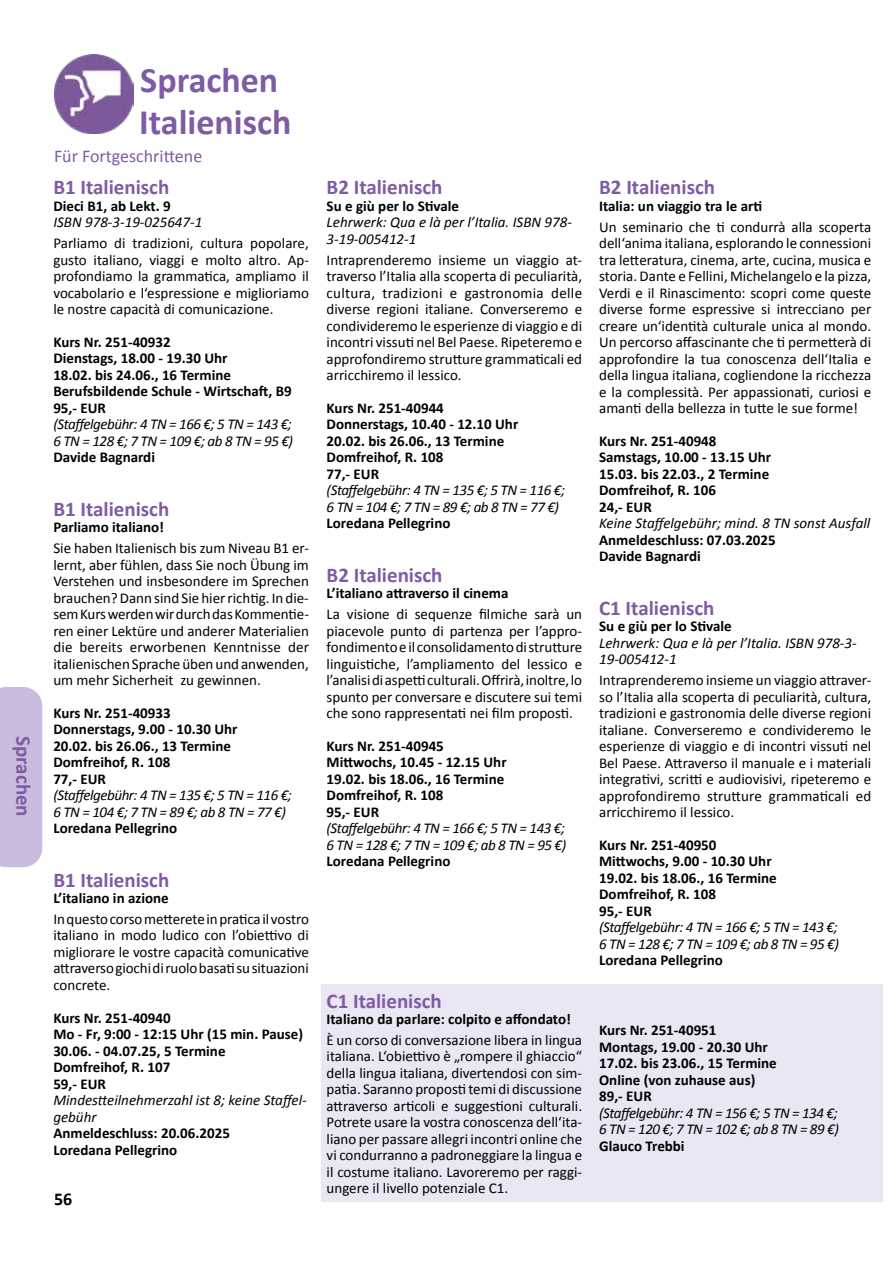
<style>
.page{position:relative;width:893px;height:1263px;background:#fff}
.page>*{position:absolute;margin:0;border:0;box-sizing:border-box;transform-origin:0 0}
.t1{font:700 36px "Calibri";color:#7e5ba3}
.t2{font:700 21px "Calibri";color:#7e5ba3}
.t3{font:18px "Calibri";color:#7e5ba3}
.t4{font:700 18px "Calibri";color:#000}
.t5{font:15px/16.5px "Calibri";color:#000;text-align:justify}
.t6{font:700 15px/16.5px "Calibri";color:#000}
.t7{font:italic 15px/16.5px "Calibri";letter-spacing:-.03em;color:#000}
.t8{font:italic 15px/16.5px "Calibri";color:#000}
</style>
<div class="page">
<img style="left:54px;top:54px;width:79px;height:79px">
<div style="left:0;top:687px;width:42px;height:180px;background:#c9bcde"></div>
<div style="left:319px;top:982px;width:565px;height:221px;background:#eae6f4;border:2px solid #fff"></div>
<h2 class="t2" style="left:37px;top:736px;width:82px;rotate:90deg">Sprachen</h2>
<h1 class="t1" style="left:140px;top:57px;width:139px">Sprachen</h1>
<h1 class="t1" style="left:139px;top:99px;width:154px">Italienisch</h1>
<p class="t3" style="left:54px;top:145px;width:150px">Für Fortgeschrittene</p>
<h2 class="t2" style="left:53px;top:174px;width:117px">B1 Italienisch</h2>
<p class="t6" style="left:53px;top:198px;width:119px">Dieci B1, ab Lekt. 9</p>
<p class="t8" style="left:53px;top:213px;width:151px">ISBN 978-3-19-025647-1</p>
<p class="t5" style="left:53px;top:235px;width:257px">Parliamo di tradizioni, cultura popolare, gusto italiano, viaggi e molto altro. Ap&shy;profondiamo la grammatica, ampliamo il vocabolario e l‘espressione e miglioriamo le nostre capacità di comunicazione.</p>
<p class="t6" style="left:53px;top:334px;width:240px">Kurs Nr. 251-40932<br>Dienstags, 18.00 - 19.30 Uhr<br>18.02. bis 24.06., 16 Termine<br>Berufsbildende Schule - Wirtschaft, B9<br>95,- EUR</p>
<p class="t7" style="left:53px;top:415px;width:241px">(Staffelgebühr: 4 TN = 166 €; 5 TN = 143 €;<br>6 TN = 128 €; 7 TN = 109 €; ab 8 TN = 95 €)</p>
<p class="t6" style="left:53px;top:449px;width:103px">Davide Bagnardi</p>
<h2 class="t2" style="left:53px;top:495px;width:117px">B1 Italienisch</h2>
<p class="t6" style="left:53px;top:519px;width:112px">Parliamo italiano!</p>
<p class="t5" style="left:53px;top:540px;width:257px">Sie haben Italienisch bis zum Niveau B1 er&shy;lernt, aber fühlen, dass Sie noch Übung im Verstehen und insbesondere im Sprechen brauchen? Dann sind Sie hier richtig. In die&shy;sem Kurs werden wir durch das Kommentie&shy;ren einer Lektüre und anderer Materialien die bereits erworbenen Kenntnisse der italienischen Sprache üben und anwenden, um mehr Sicherheit zu gewinnen.</p>
<p class="t6" style="left:53px;top:704px;width:186px">Kurs Nr. 251-40933<br>Donnerstags, 9.00 - 10.30 Uhr<br>20.02. bis 26.06., 13 Termine<br>Domfreihof, R. 108<br>77,- EUR</p>
<p class="t7" style="left:53px;top:786px;width:240px">(Staffelgebühr: 4 TN = 135 €; 5 TN = 116 €;<br>6 TN = 104 €; 7 TN = 89 €; ab 8 TN = 77 €)</p>
<p class="t6" style="left:53px;top:820px;width:125px">Loredana Pellegrino</p>
<h2 class="t2" style="left:53px;top:866px;width:117px">B1 Italienisch</h2>
<p class="t6" style="left:53px;top:890px;width:117px">L’italiano in azione</p>
<p class="t5" style="left:53px;top:911px;width:257px">In questo corso metterete in pratica il vostro italiano in modo ludico con l’obiettivo di migliorare le vostre capacità comunicative attraverso giochi di ruolo basati su situazioni concrete.</p>
<p class="t6" style="left:53px;top:1009px;width:251px">Kurs Nr. 251-40940<br>Mo - Fr, 9:00 - 12:15 Uhr (15 min. Pause)<br>30.06. - 04.07.25, 5 Termine<br>Domfreihof, R. 107<br>59,- EUR</p>
<p class="t8" style="left:53px;top:1091px;width:255px">Mindestteilnehmerzahl ist 8; keine Staffel&shy;gebühr</p>
<p class="t6" style="left:53px;top:1125px;width:178px">Anmeldeschluss: 20.06.2025<br>Loredana Pellegrino</p>
<p class="t4" style="left:54px;top:1188px;width:20px">56</p>
<h2 class="t2" style="left:327px;top:174px;width:117px">B2 Italienisch</h2>
<p class="t6" style="left:327px;top:198px;width:134px">Su e giù per lo Stivale</p>
<p class="t8" style="left:327px;top:213px;width:247px">Lehrwerk: Qua e là per l’Italia. ISBN 978-<br>3-19-005412-1</p>
<p class="t5" style="left:327px;top:251px;width:257px">Intraprenderemo insieme un viaggio at&shy;traverso l’Italia alla scoperta di peculiarità, cultura, tradizioni e gastronomia delle diverse regioni italiane. Converseremo e condivideremo le esperienze di viaggio e di incontri vissuti nel Bel Paese. Ripeteremo e approfondiremo strutture grammaticali ed arricchiremo il lessico.</p>
<p class="t6" style="left:327px;top:400px;width:193px">Kurs Nr. 251-40944<br>Donnerstags, 10.40 - 12.10 Uhr<br>20.02. bis 26.06., 13 Termine<br>Domfreihof, R. 108<br>77,- EUR</p>
<p class="t7" style="left:327px;top:481px;width:240px">(Staffelgebühr: 4 TN = 135 €; 5 TN = 116 €;<br>6 TN = 104 €; 7 TN = 89 €; ab 8 TN = 77 €)</p>
<p class="t6" style="left:327px;top:515px;width:125px">Loredana Pellegrino</p>
<h2 class="t2" style="left:327px;top:561px;width:117px">B2 Italienisch</h2>
<p class="t6" style="left:327px;top:585px;width:183px">L’italiano attraverso il cinema</p>
<p class="t5" style="left:327px;top:606px;width:257px">La visione di sequenze filmiche sarà un piacevole punto di partenza per l’appro&shy;fondimento e il consolidamento di strutture linguistiche, l’ampliamento del lessico e l’analisi di aspetti culturali. Offrirà, inoltre, lo spunto per conversare e discutere sui temi che sono rappresentati nei film proposti.</p>
<p class="t6" style="left:327px;top:737px;width:182px">Kurs Nr. 251-40945<br>Mittwochs, 10.45 - 12.15 Uhr<br>19.02. bis 18.06., 16 Termine<br>Domfreihof, R. 108<br>95,- EUR</p>
<p class="t7" style="left:327px;top:819px;width:241px">(Staffelgebühr: 4 TN = 166 €; 5 TN = 143 €;<br>6 TN = 128 €; 7 TN = 109 €; ab 8 TN = 95 €)</p>
<p class="t6" style="left:327px;top:853px;width:125px">Loredana Pellegrino</p>
<h2 class="t2" style="left:599px;top:174px;width:117px">B2 Italienisch</h2>
<p class="t6" style="left:599px;top:198px;width:165px">Italia: un viaggio tra le arti</p>
<p class="t5" style="left:599px;top:218px;width:274px">Un seminario che ti condurrà alla scoperta dell‘anima italiana, esplorando le connessioni tra letteratura, cinema, arte, cucina, musica e storia. Dante e Fellini, Michelangelo e la pizza, Verdi e il Rinascimento: scopri come queste diverse forme espressive si intrecciano per creare un‘identità culturale unica al mondo.<br>Un percorso affascinante che ti permetterà di approfondire la tua conoscenza dell‘Italia e della lingua italiana, cogliendone la ricchezza e la complessità. Per appassionati, curiosi e amanti della bellezza in tutte le sue forme!</p>
<p class="t6" style="left:599px;top:433px;width:174px">Kurs Nr. 251-40948<br>Samstags, 10.00 - 13.15 Uhr<br>15.03. bis 22.03., 2 Termine<br>Domfreihof, R. 106<br>24,- EUR</p>
<p class="t8" style="left:599px;top:514px;width:273px">Keine Staffelgebühr; mind. 8 TN sonst Ausfall</p>
<p class="t6" style="left:599px;top:532px;width:178px">Anmeldeschluss: 07.03.2025<br>Davide Bagnardi</p>
<h2 class="t2" style="left:599px;top:594px;width:117px">C1 Italienisch</h2>
<p class="t6" style="left:599px;top:618px;width:134px">Su e giù per lo Stivale</p>
<p class="t8" style="left:599px;top:634px;width:259px">Lehrwerk: Qua e là per l’Italia. ISBN 978-3-<br>19-005412-1</p>
<p class="t5" style="left:599px;top:672px;width:274px">Intraprenderemo insieme un viaggio attraver&shy;so l’Italia alla scoperta di peculiarità, cultura, tradizioni e gastronomia delle diverse regioni italiane. Converseremo e condivideremo le esperienze di viaggio e di incontri vissuti nel Bel Paese. Attraverso il manuale e i materiali integrativi, scritti e audiovisivi, ripeteremo e approfondiremo strutture grammaticali ed arricchiremo il lessico.</p>
<p class="t6" style="left:599px;top:836px;width:179px">Kurs Nr. 251-40950<br>Mittwochs, 9.00 - 10.30 Uhr<br>19.02. bis 18.06., 16 Termine<br>Domfreihof, R. 108<br>95,- EUR</p>
<p class="t7" style="left:599px;top:918px;width:241px">(Staffelgebühr: 4 TN = 166 €; 5 TN = 143 €;<br>6 TN = 128 €; 7 TN = 109 €; ab 8 TN = 95 €)</p>
<p class="t6" style="left:599px;top:952px;width:125px">Loredana Pellegrino</p>
<h2 class="t2" style="left:327px;top:987px;width:117px">C1 Italienisch</h2>
<p class="t6" style="left:327px;top:1011px;width:246px">Italiano da parlare: colpito e affondato!</p>
<p class="t5" style="left:327px;top:1032px;width:257px">È un corso di conversazione libera in lingua italiana. L‘obiettivo è „rompere il ghiaccio“ della lingua italiana, divertendosi con sim&shy;patia. Saranno proposti temi di discussione attraverso articoli e suggestioni culturali.<br>Potrete usare la vostra conoscenza dell‘ita&shy;liano per passare allegri incontri online che vi condurranno a padroneggiare la lingua e il costume italiano. Lavoreremo per raggi&shy;ungere il livello potenziale C1.</p>
<p class="t6" style="left:599px;top:1022px;width:179px">Kurs Nr. 251-40951<br>Montags, 19.00 - 20.30 Uhr<br>17.02. bis 23.06., 15 Termine<br>Online (von zuhause aus)<br>89,- EUR</p>
<p class="t7" style="left:599px;top:1104px;width:241px">(Staffelgebühr: 4 TN = 156 €; 5 TN = 134 €;<br>6 TN = 120 €; 7 TN = 102 €; ab 8 TN = 89 €)</p>
<p class="t6" style="left:599px;top:1137px;width:87px">Glauco Trebbi</p>
</div>
